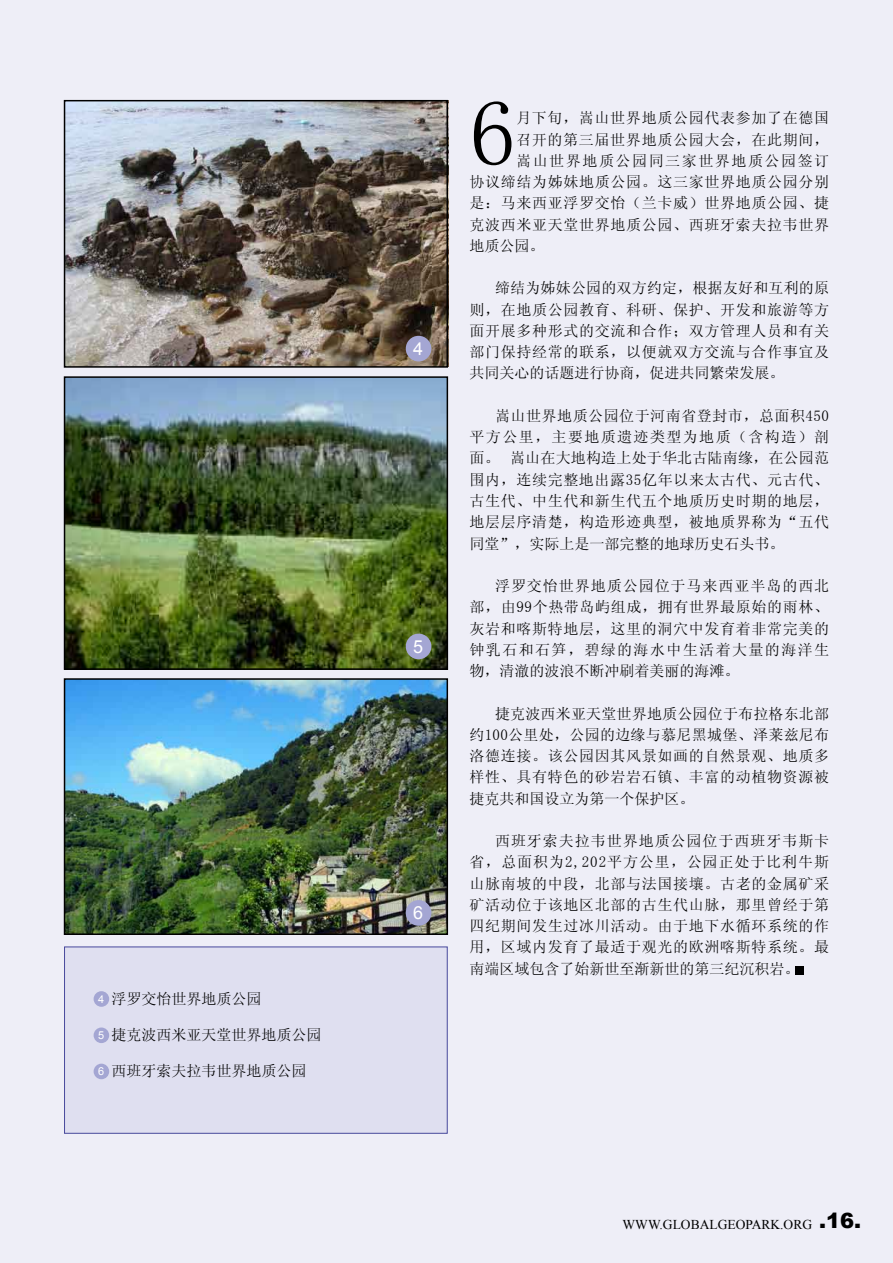
<style>
.page{position:relative;width:893px;height:1263px;background:#eeeef7}
.page>*{position:absolute;margin:0;border:0;box-sizing:border-box;transform-origin:0 0}
.t1{font:93.3px "Sim Sun";color:#000}
.t2{font:18px "Arial";color:#fff}
.t3{font:15px/21.3px "Sim Sun";letter-spacing:.045em;color:#000;text-align:justify}
.t4{font:15px "Sim Sun";color:#000}
.t5{font:15px "Sim Sun";letter-spacing:.105em;color:#000}
.t6{font:13.5px "Times New Roman";color:#000}
.t7{font:10.95px "Arial";color:#fff}
.s1{font-family:"Arial";font-weight:900;font-size:21px}
</style>
<div class="page">
<img style="left:67px;top:379px;width:378px;height:288px">
<div style="left:64px;top:376px;width:384px;height:294px;border:2px solid #000"></div>
<img style="left:67px;top:681px;width:378px;height:251px">
<div style="left:64px;top:678px;width:384px;height:257px;border:2px solid #000"></div>
<img style="left:67px;top:103px;width:378px;height:262px">
<div style="left:64px;top:100px;width:384px;height:268px;border:2px solid #000"></div>
<div style="left:65px;top:947px;width:382px;height:186px;background:#dfdff0"></div>
<div style="left:94px;top:991px;width:15px;height:16px;background:#a4a6d3;border-radius:50%"></div>
<div style="left:94px;top:1027px;width:15px;height:16px;background:#a4a6d3;border-radius:50%"></div>
<div style="left:94px;top:1064px;width:15px;height:15px;background:#a4a6d3;border-radius:50%"></div>
<div style="left:406px;top:336px;width:25px;height:25px;background:#a4a6d3;border-radius:50%"></div>
<div style="left:406px;top:634px;width:25px;height:25px;background:#a4a6d3;border-radius:50%"></div>
<div style="left:406px;top:900px;width:25px;height:26px;background:#a4a6d3;border-radius:50%"></div>
<div style="left:795px;top:966px;width:8px;height:8px;background:#000"></div>
<p class="t7" style="left:98px;top:992px;width:8px">4</p>
<p class="t7" style="left:98px;top:1028px;width:8px">5</p>
<p class="t7" style="left:98px;top:1064px;width:8px">6</p>
<p class="t4" style="left:112px;top:991px;width:152px">浮罗交怡世界地质公园</p>
<p class="t4" style="left:112px;top:1027px;width:212px">捷克波西米亚天堂世界地质公园</p>
<p class="t4" style="left:112px;top:1063px;width:197px">西班牙索夫拉韦世界地质公园</p>
<p class="t2" style="left:413px;top:337px;width:12px">4</p>
<p class="t2" style="left:413px;top:634px;width:12px">5</p>
<p class="t2" style="left:413px;top:901px;width:12px">6</p>
<h1 class="t1" style="left:470px;top:86px;width:48px">6</h1>
<p class="t3" style="left:516px;top:107px;width:314px">月下旬，嵩山世界地质公园代表参加了在德国</p>
<p class="t3" style="left:516px;top:129px;width:314px">召开的第三届世界地质公园大会，在此期间，</p>
<p class="t5" style="left:516px;top:153px;width:315px">嵩山世界地质公园同三家世界地质公园签订</p>
<p class="t3" style="left:470px;top:171px;width:361px">协议缔结为姊妹地质公园。这三家世界地质公园分别</p>
<p class="t3" style="left:470px;top:192px;width:361px">是：马来西亚浮罗交怡（兰卡威）世界地质公园、捷</p>
<p class="t3" style="left:470px;top:214px;width:361px">克波西米亚天堂世界地质公园、西班牙索夫拉韦世界</p>
<p class="t3" style="left:470px;top:235px;width:76px">地质公园。</p>
<p class="t3" style="left:470px;top:277px;width:361px;text-indent:26px">缔结为姊妹公园的双方约定，根据友好和互利的原则，在地质公园教育、科研、保护、开发和旅游等方面开展多种形式的交流和合作；双方管理人员和有关部门保持经常的联系，以便就双方交流与合作事宜及共同关心的话题进行协商，促进共同繁荣发展。</p>
<p class="t3" style="left:470px;top:405px;width:361px;text-indent:26px">嵩山世界地质公园位于河南省登封市，总面积450平方公里，主要地质遗迹类型为地质（含构造）剖面。 嵩山在大地构造上处于华北古陆南缘，在公园范围内，连续完整地出露35亿年以来太古代、元古代、古生代、中生代和新生代五个地质历史时期的地层，地层层序清楚，构造形迹典型，被地质界称为“五代同堂”，实际上是一部完整的地球历史石头书。</p>
<p class="t3" style="left:470px;top:575px;width:361px;text-indent:26px">浮罗交怡世界地质公园位于马来西亚半岛的西北部，由99个热带岛屿组成，拥有世界最原始的雨林、灰岩和喀斯特地层，这里的洞穴中发育着非常完美的钟乳石和石笋，碧绿的海水中生活着大量的海洋生物，清澈的波浪不断冲刷着美丽的海滩。</p>
<p class="t3" style="left:470px;top:703px;width:361px;text-indent:26px">捷克波西米亚天堂世界地质公园位于布拉格东北部约100公里处，公园的边缘与慕尼黑城堡、泽莱兹尼布洛德连接。该公园因其风景如画的自然景观、地质多样性、具有特色的砂岩岩石镇、丰富的动植物资源被捷克共和国设立为第一个保护区。</p>
<p class="t3" style="left:470px;top:830px;width:361px;text-indent:26px">西班牙索夫拉韦世界地质公园位于西班牙韦斯卡省，总面积为2,202平方公里，公园正处于比利牛斯山脉南坡的中段，北部与法国接壤。古老的金属矿采矿活动位于该地区北部的古生代山脉，那里曾经于第四纪期间发生过冰川活动。由于地下水循环系统的作用，区域内发育了最适于观光的欧洲喀斯特系统。最南端区域包含了始新世至渐新世的第三纪沉积岩。</p>
<p class="t6" style="left:623px;top:1216px;width:240px">WWW.GLOBALGEOPARK.ORG <span class="s1">.16.</span></p>
</div>
